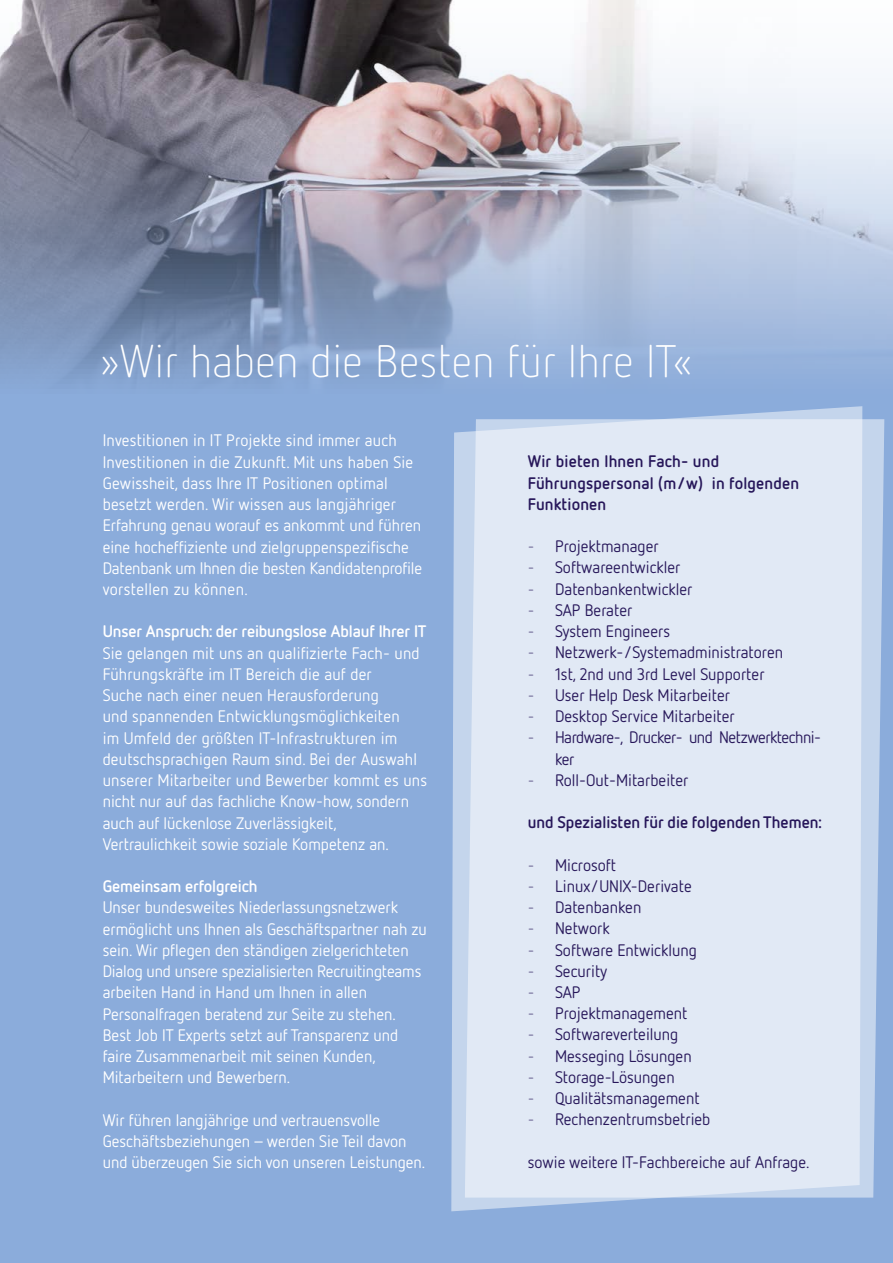
<style>
.page{position:relative;width:893px;height:1263px;background:#8bacdb}
.page>*{position:absolute;margin:0;border:0;box-sizing:border-box;transform-origin:0 0}
.t1{font:300 45.45px "Netto OT";letter-spacing:.01em;color:#fff}
.t2{font:16.65px/21.3px "Netto OT";color:#fff}
.t3{font:16.65px "Netto OT";color:#27175a}
.t4{font:700 16.65px/21.3px "Netto OT";letter-spacing:.01em;color:#27175a}
.t5{font:700 16.65px "Netto OT";letter-spacing:-.01em;color:#fff}
.t6{font:16.65px/21.1px "Netto OT";letter-spacing:-.03em;color:#27175a}
.s1{font-weight:300}
</style>
<div class="page">
<img style="left:0;top:0;width:893px;height:384px">
<svg style="left:451px;top:406px;width:415px;height:805px"></svg>
<svg style="left:451px;top:419px;width:434px;height:778px;fill:#e1e9f5"></svg>
<h1 class="t1" style="left:100px;top:334px;width:594px">»Wir haben die Besten für Ihre IT«</h1>
<p class="t2" style="left:103px;top:429px;width:321px">Investitionen in IT Projekte sind immer auch Investitionen in die Zukunft. Mit uns haben Sie Gewissheit, dass Ihre IT Positionen optimal besetzt werden. Wir wissen aus langjähriger Erfahrung genau worauf es ankommt und führen eine hocheffiziente und zielgruppenspezifische Datenbank um Ihnen die besten Kandidatenprofile vorstellen zu können.</p>
<p class="t5" style="left:103px;top:621px;width:325px">Unser Anspruch: der reibungslose Ablauf Ihrer IT</p>
<p class="t2" style="left:103px;top:642px;width:326px">Sie gelangen mit uns an qualifizierte Fach- und Führungskräfte im IT Bereich die auf der<br>Suche nach einer neuen Herausforderung<br>und spannenden Entwicklungsmöglichkeiten<br>im Umfeld der größten IT-Infrastrukturen im deutschsprachigen Raum sind. Bei der Auswahl unserer Mitarbeiter und Bewerber kommt es uns nicht nur auf das fachliche Know-how, sondern auch auf lückenlose Zuverlässigkeit, Vertraulichkeit sowie soziale Kompetenz an.</p>
<p class="t5" style="left:103px;top:876px;width:156px">Gemeinsam erfolgreich</p>
<p class="t2" style="left:103px;top:896px;width:326px">Unser bundesweites Niederlassungsnetzwerk ermöglicht uns Ihnen als Geschäftspartner nah zu sein. Wir pflegen den ständigen zielgerichteten Dialog und unsere spezialisierten Recruitingteams arbeiten Hand in Hand um Ihnen in allen Personalfragen beratend zur Seite zu stehen.<br>Best Job IT Experts setzt auf Transparenz und faire Zusammenarbeit mit seinen Kunden, Mitarbeitern und Bewerbern.</p>
<p class="t2" style="left:103px;top:1109px;width:324px">Wir führen langjährige und vertrauensvolle<br>Geschäftsbeziehungen – werden Sie Teil davon und überzeugen Sie sich von unseren Leistungen.</p>
<p class="t4" style="left:528px;top:450px;width:273px">Wir bieten Ihnen Fach- und<br>Führungspersonal (m/w) in folgenden<br>Funktionen</p>
<p class="t3" style="left:528px;top:536px;width:132px"><span class="s1">-</span> Projektmanager</p>
<p class="t3" style="left:528px;top:557px;width:154px"><span class="s1">-</span> Softwareentwickler</p>
<p class="t3" style="left:528px;top:578px;width:166px"><span class="s1">-</span> Datenbankentwickler</p>
<p class="t3" style="left:528px;top:600px;width:106px"><span class="s1">-</span> SAP Berater</p>
<p class="t3" style="left:528px;top:621px;width:144px"><span class="s1">-</span> System Engineers</p>
<p class="t3" style="left:528px;top:642px;width:257px"><span class="s1">-</span> Netzwerk-/Systemadministratoren</p>
<p class="t3" style="left:528px;top:663px;width:238px"><span class="s1">-</span> 1st, 2nd und 3rd Level Supporter</p>
<p class="t3" style="left:528px;top:685px;width:204px"><span class="s1">-</span> User Help Desk Mitarbeiter</p>
<p class="t3" style="left:528px;top:706px;width:209px"><span class="s1">-</span> Desktop Service Mitarbeiter</p>
<p class="t6" style="left:555px;top:726px;width:268px;text-indent:-27px"><span class="s1">-</span> Hardware-, Drucker- und Netzwerktechni&shy;ker</p>
<p class="t3" style="left:528px;top:770px;width:162px"><span class="s1">-</span> Roll-Out-Mitarbeiter</p>
<p class="t4" style="left:528px;top:811px;width:296px">und Spezialisten für die folgenden Themen:</p>
<p class="t3" style="left:528px;top:854px;width:90px"><span class="s1">-</span> Microsoft</p>
<p class="t3" style="left:528px;top:876px;width:166px"><span class="s1">-</span> Linux/UNIX-Derivate</p>
<p class="t3" style="left:528px;top:897px;width:115px"><span class="s1">-</span> Datenbanken</p>
<p class="t3" style="left:528px;top:918px;width:84px"><span class="s1">-</span> Network</p>
<p class="t3" style="left:528px;top:939px;width:171px"><span class="s1">-</span> Software Entwicklung</p>
<p class="t3" style="left:528px;top:961px;width:81px"><span class="s1">-</span> Security</p>
<p class="t3" style="left:528px;top:982px;width:54px"><span class="s1">-</span> SAP</p>
<p class="t3" style="left:528px;top:1003px;width:161px"><span class="s1">-</span> Projektmanagement</p>
<p class="t3" style="left:528px;top:1024px;width:152px"><span class="s1">-</span> Softwareverteilung</p>
<p class="t3" style="left:528px;top:1045px;width:165px"><span class="s1">-</span> Messeging Lösungen</p>
<p class="t3" style="left:528px;top:1067px;width:148px"><span class="s1">-</span> Storage-Lösungen</p>
<p class="t3" style="left:528px;top:1088px;width:173px"><span class="s1">-</span> Qualitätsmanagement</p>
<p class="t3" style="left:528px;top:1109px;width:184px"><span class="s1">-</span> Rechenzentrumsbetrieb</p>
<p class="t3" style="left:528px;top:1152px;width:283px">sowie weitere IT-Fachbereiche auf Anfrage.</p>
</div>
